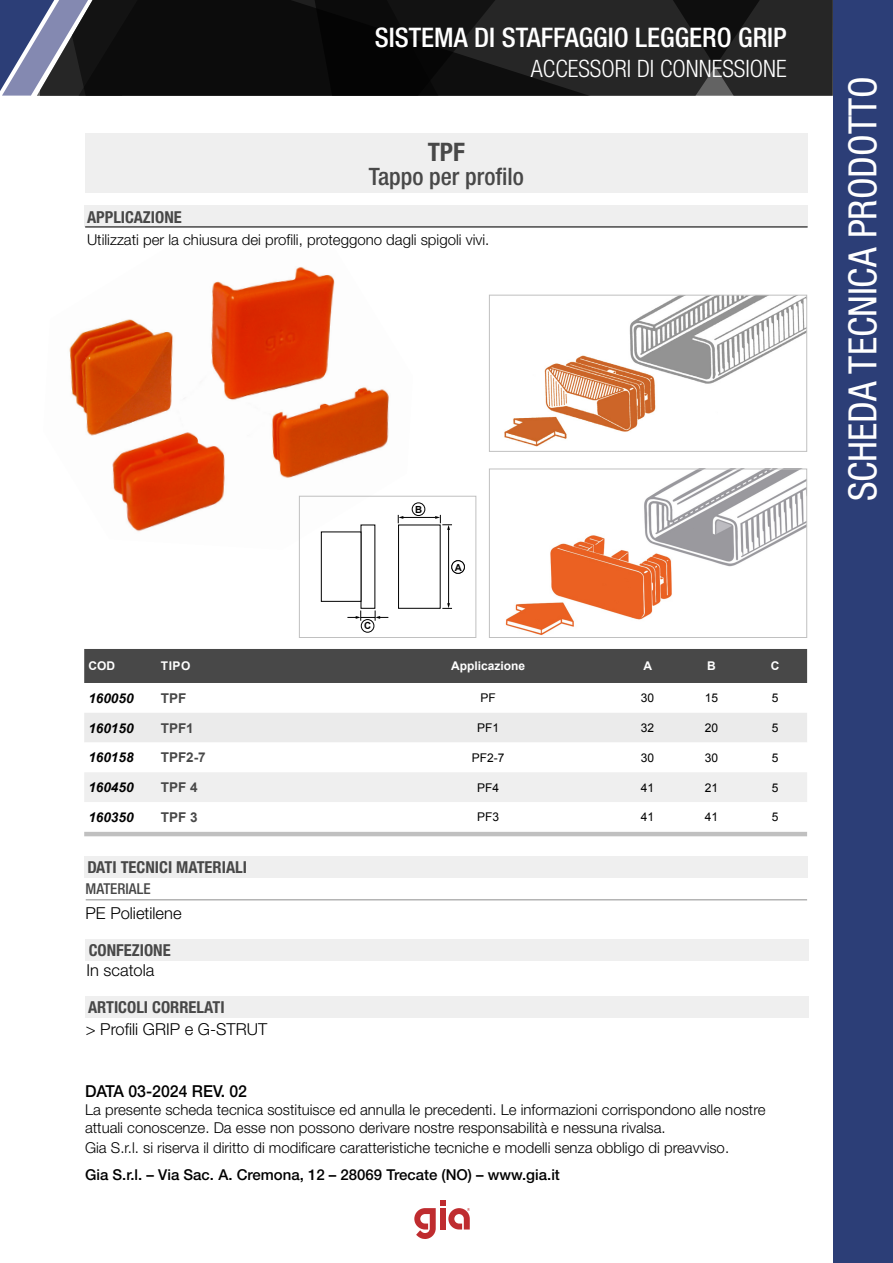
<style>
.page{position:relative;width:893px;height:1263px;background:#fff}
.page>*{position:absolute;margin:0;border:0;box-sizing:border-box;transform-origin:0 0}
.t1{font:condensed 39px "Helvetica Neue LT Std";color:#fff}
.t2{font:500 condensed 27px "Helvetica Neue LT Std";color:#fff}
.t3{font:700 condensed 25.5px "Helvetica Neue LT Std";color:#484848}
.t4{font:300 condensed 24px "Helvetica Neue LT Std";color:#fff}
.t5{font:500 condensed 24px "Helvetica Neue LT Std";color:#484848}
.t6{font:700 condensed 16.5px "Helvetica Neue LT Std";color:#484848}
.Stile_di_paragrafo_1{font:300 16.5px "Helvetica Neue LT Std";color:#000}
.t7{font:500 16.5px "Helvetica Neue LT Std";color:#000;scale:.96 1}
.Stile_di_paragrafo_1-2{font:300 15px "Helvetica Neue LT Std";color:#000}
.t8{font:500 15px "Helvetica Neue LT Std";color:#000}
.t9{font:500 condensed 15px "Helvetica Neue LT Std";color:#484848}
.t10{font:italic 700 13.5px "Arial";color:#000}
.t11{font:700 13.5px "Arial";color:#484848}
.t12{font:12px "Arial";color:#000}
.t13{font:700 12px "Arial";color:#fff}
.t14{font:700 9.75px "Arial";color:#000}
</style>
<div class="page">
<svg style="left:101px;top:0;width:727px;height:96px;background:#171717"></svg>
<svg style="left:0;top:0;width:101px;height:96px;background:#535973"></svg>
<div style="left:833px;top:0;width:60px;height:1263px;background:#2c3e77"></div>
<svg style="left:414px;top:1200px;width:56px;height:39px"></svg>
<hr style="left:86px;top:899px;width:721px;height:1px;background:#939393">
<div style="left:84px;top:856px;width:723px;height:21px;background:#efefef"></div>
<div style="left:86px;top:939px;width:723px;height:21px;background:#efefef"></div>
<div style="left:85px;top:996px;width:723px;height:21px;background:#efefef"></div>
<img style="left:69px;top:267px;width:344px;height:283px">
<img style="left:504px;top:297px;width:301px;height:149px">
<div style="left:489px;top:295px;width:318px;height:157px;border:1px solid #c0c0c0"></div>
<div style="left:398px;top:525px;width:43px;height:84px;background:#fff;border:1px solid #000"></div>
<div style="left:361px;top:525px;width:14px;height:84px;background:#fff"></div>
<div style="left:321px;top:531px;width:40px;height:71px;background:#fff;border:1px solid #000"></div>
<div style="left:361px;top:619px;width:13px;height:13px;border:1px solid #000;border-radius:50%"></div>
<svg style="left:347px;top:610px;width:41px;height:11px"></svg>
<hr style="left:448px;top:529px;width:1px;height:75px;background:#000">
<svg style="left:442px;top:603px;width:10px;height:6px"></svg>
<hr style="left:402px;top:517px;width:34px;height:1px;background:#000">
<svg style="left:398px;top:515px;width:5px;height:8px"></svg>
<svg style="left:435px;top:515px;width:17px;height:15px"></svg>
<div style="left:412px;top:503px;width:13px;height:13px;border:1px solid #000;border-radius:50%"></div>
<div style="left:452px;top:560px;width:13px;height:13px;border:1px solid #000;border-radius:50%"></div>
<div style="left:299px;top:496px;width:177px;height:142px;border:1px solid #c0c0c0"></div>
<div style="left:84px;top:649px;width:723px;height:34px;background:#484848"></div>
<div style="left:84px;top:713px;width:723px;height:29px;background:#ebebeb"></div>
<svg style="left:85px;top:831px;width:722px;height:1px"></svg>
<div style="left:84px;top:772px;width:723px;height:30px;background:#efefef"></div>
<hr style="left:84px;top:832px;width:723px;height:4px;background:#c0c0c0">
<img style="left:505px;top:471px;width:300px;height:164px">
<div style="left:489px;top:469px;width:318px;height:169px;border:1px solid #c0c0c0"></div>
<div style="left:85px;top:205px;width:723px;height:22px;background:#efefef"></div>
<div style="left:85px;top:133px;width:723px;height:59px;background:#efefef"></div>
<hr style="left:85px;top:226px;width:723px;height:2px;background:#484848">
<h2 class="t2" style="left:375px;top:21px;width:413px">SISTEMA DI STAFFAGGIO LEGGERO GRIP</h2>
<p class="t4" style="left:531px;top:55px;width:257px">ACCESSORI DI CONNESSIONE</p>
<p class="t3" style="left:428px;top:136px;width:39px">TPF</p>
<p class="t5" style="left:369px;top:162px;width:157px">Tappo per profilo</p>
<p class="t6" style="left:87px;top:207px;width:96px">APPLICAZIONE</p>
<p class="Stile_di_paragrafo_1-2" style="left:87px;top:230px;width:404px">Utilizzati per la chiusura dei profili, proteggono dagli spigoli vivi.</p>
<p class="t14" style="left:364px;top:620px;width:9px">C</p>
<p class="t14" style="left:415px;top:503px;width:9px">B</p>
<p class="t14" style="left:455px;top:561px;width:9px">A</p>
<p class="t13" style="left:88px;top:658px;width:28px">COD</p>
<p class="t13" style="left:161px;top:658px;width:31px">TIPO</p>
<p class="t13" style="left:451px;top:658px;width:76px">Applicazione</p>
<p class="t13" style="left:643px;top:658px;width:10px">A</p>
<p class="t13" style="left:707px;top:658px;width:10px">B</p>
<p class="t13" style="left:771px;top:658px;width:10px">C</p>
<p class="t10" style="left:88px;top:689px;width:47px">160050</p>
<p class="t11" style="left:161px;top:689px;width:27px">TPF</p>
<p class="t12" style="left:480px;top:690px;width:17px">PF</p>
<p class="t12" style="left:641px;top:690px;width:15px">30</p>
<p class="t12" style="left:705px;top:690px;width:15px">15</p>
<p class="t12" style="left:772px;top:690px;width:8px">5</p>
<p class="t10" style="left:88px;top:719px;width:47px">160150</p>
<p class="t11" style="left:161px;top:719px;width:35px">TPF1</p>
<p class="t12" style="left:477px;top:720px;width:24px">PF1</p>
<p class="t12" style="left:641px;top:720px;width:15px">32</p>
<p class="t12" style="left:705px;top:720px;width:15px">20</p>
<p class="t12" style="left:772px;top:720px;width:8px">5</p>
<p class="t10" style="left:88px;top:749px;width:47px">160158</p>
<p class="t11" style="left:161px;top:749px;width:47px">TPF2-7</p>
<p class="t12" style="left:472px;top:750px;width:34px">PF2-7</p>
<p class="t12" style="left:641px;top:750px;width:15px">30</p>
<p class="t12" style="left:705px;top:750px;width:15px">30</p>
<p class="t12" style="left:772px;top:750px;width:8px">5</p>
<p class="t10" style="left:88px;top:778px;width:47px">160450</p>
<p class="t11" style="left:161px;top:778px;width:38px">TPF 4</p>
<p class="t12" style="left:477px;top:779px;width:24px">PF4</p>
<p class="t12" style="left:641px;top:779px;width:15px">41</p>
<p class="t12" style="left:705px;top:779px;width:15px">21</p>
<p class="t12" style="left:772px;top:779px;width:8px">5</p>
<p class="t10" style="left:88px;top:808px;width:47px">160350</p>
<p class="t11" style="left:161px;top:808px;width:38px">TPF 3</p>
<p class="t12" style="left:477px;top:809px;width:24px">PF3</p>
<p class="t12" style="left:641px;top:809px;width:15px">41</p>
<p class="t12" style="left:705px;top:809px;width:15px">41</p>
<p class="t12" style="left:772px;top:809px;width:8px">5</p>
<p class="t6" style="left:87px;top:857px;width:161px">DATI TECNICI MATERIALI</p>
<p class="t9" style="left:86px;top:880px;width:66px">MATERIALE</p>
<p class="Stile_di_paragrafo_1" style="left:86px;top:903px;width:97px">PE Polietilene</p>
<p class="t6" style="left:89px;top:940px;width:83px">CONFEZIONE</p>
<p class="Stile_di_paragrafo_1" style="left:86px;top:960px;width:69px">In scatola</p>
<p class="t6" style="left:88px;top:997px;width:138px">ARTICOLI CORRELATI</p>
<p class="Stile_di_paragrafo_1" style="left:86px;top:1018px;width:183px">&gt; Profili GRIP e G-STRUT</p>
<p class="t7" style="left:85px;top:1081px;width:170px">DATA 03-2024 REV. 02</p>
<p class="Stile_di_paragrafo_1-2" style="left:85px;top:1101px;width:682px">La presente scheda tecnica sostituisce ed annulla le precedenti. Le informazioni corrispondono alle nostre</p>
<p class="Stile_di_paragrafo_1-2" style="left:85px;top:1119px;width:582px">attuali conoscenze. Da esse non possono derivare nostre responsabilità e nessuna rivalsa.</p>
<p class="Stile_di_paragrafo_1-2" style="left:85px;top:1138px;width:646px">Gia S.r.l. si riserva il diritto di modificare caratteristiche tecniche e modelli senza obbligo di preavviso.</p>
<p class="t8" style="left:85px;top:1166px;width:476px">Gia S.r.l. – Via Sac. A. Cremona, 12 – 28069 Trecate (NO) – www.gia.it</p>
<h1 class="t1" style="left:840px;top:501px;width:426px;rotate:-90deg">SCHEDA TECNICA PRODOTTO</h1>
</div>
